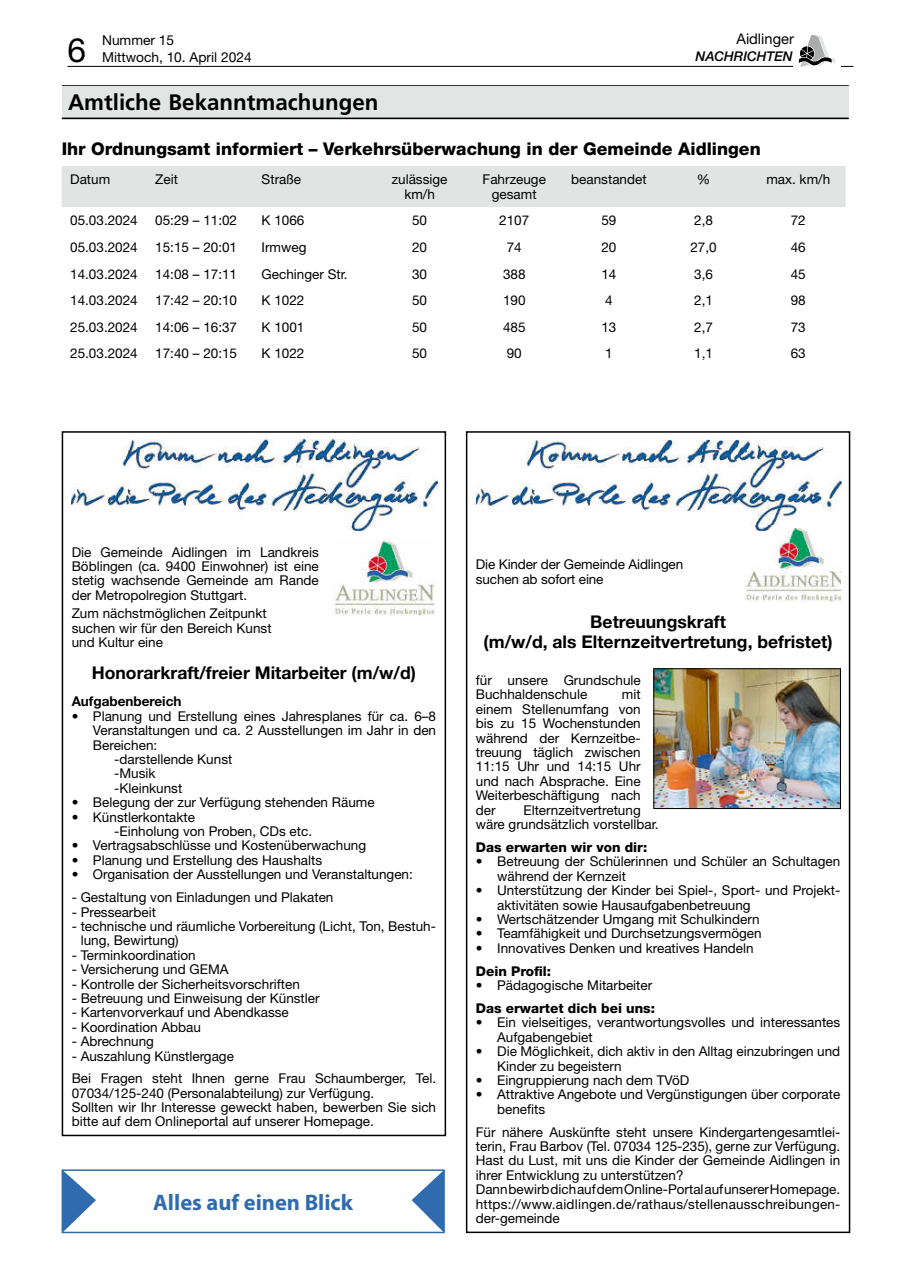
<style>
.page{position:relative;width:902px;height:1280px;background:#fff}
.page>*{position:absolute;margin:0;border:0;box-sizing:border-box;transform-origin:0 0}
.t1{font:33.6px "Helvetica Neue LT Pro";color:#000}
.t2{font:700 22.5px "Myriad Pro";color:#316baf}
.t3{font:700 22.35px "Frutiger";color:#000}
.t4{font:700 17.55px/19.2px "Helvetica Neue LT Pro";color:#000;text-align:center}
.t5{font:800 17.55px "Helvetica Neue LT Pro";color:#000}
.t6{font:14.7px "Helvetica Neue LT Pro";color:#000}
.t7{font:13.65px/16.5px "Helvetica Neue LT Pro";color:#000}
.t8{font:13.5px/14.4px "Helvetica Neue LT Pro";color:#000}
.t9{font:800 13.5px "Helvetica Neue LT Pro";color:#000}
.t10{font:700 13.5px "Helvetica Neue LT Pro";color:#000}
.t11{font:italic 500 13.35px "Helvetica Neue LT Pro";color:#000}
</style>
<div class="page">
<hr style="left:67px;top:66px;width:786px;height:1px;background:#000">
<div style="left:792px;top:59px;width:48px;height:10px;background:#fff"></div>
<svg style="left:798px;top:36px;width:37px;height:31px"></svg>
<hr style="left:62px;top:85px;width:786px;height:1px;background:#000">
<div style="left:62px;top:86px;width:786px;height:32px;background:#e3e4e4"></div>
<hr style="left:62px;top:118px;width:786px;height:1px;background:#000">
<div style="left:62px;top:166px;width:783px;height:41px;background:#e2e3e3"></div>
<img style="left:72px;top:440px;width:365px;height:91px">
<div style="left:62px;top:431px;width:384px;height:705px;border:2px solid #000"></div>
<img style="left:333px;top:538px;width:101px;height:77px">
<img style="left:476px;top:440px;width:365px;height:85px">
<div style="left:466px;top:431px;width:384px;height:802px;border:2px solid #000"></div>
<img style="left:744px;top:525px;width:96px;height:76px">
<img style="left:655px;top:670px;width:183px;height:137px">
<div style="left:653px;top:668px;width:187px;height:141px;border:1px solid #000"></div>
<div style="left:62px;top:1169px;width:382px;height:64px;border:2px solid #316baf"></div>
<svg style="left:62px;top:1169px;width:34px;height:64px"></svg>
<svg style="left:411px;top:1169px;width:33px;height:64px"></svg>
<p class="t6" style="left:736px;top:30px;width:59px">Aidlinger</p>
<p class="t7" style="left:102px;top:32px;width:151px">Nummer 15<br>Mittwoch, 10. April 2024</p>
<h3 class="t3" style="left:68px;top:89px;width:312px">Amtliche Bekanntmachungen</h3>
<p class="t5" style="left:62px;top:139px;width:700px">Ihr Ordnungsamt informiert – Verkehrsüberwachung in der Gemeinde Aidlingen</p>
<p class="t8" style="left:70px;top:172px;width:42px">Datum</p>
<p class="t8" style="left:155px;top:172px;width:24px">Zeit</p>
<p class="t8" style="left:261px;top:172px;width:41px">Straße</p>
<p class="t8" style="left:391px;top:172px;width:57px;text-align:center">zulässige km/h</p>
<p class="t8" style="left:482px;top:172px;width:65px;text-align:center">Fahrzeuge gesamt</p>
<p class="t8" style="left:571px;top:172px;width:77px">beanstandet</p>
<p class="t8" style="left:696px;top:172px;width:15px">%</p>
<p class="t8" style="left:766px;top:172px;width:65px">max. km/h</p>
<p class="t8" style="left:70px;top:213px;width:69px">05.03.2024</p>
<p class="t8" style="left:155px;top:213px;width:83px">05:29 – 11:02</p>
<p class="t8" style="left:261px;top:213px;width:44px">K 1066</p>
<p class="t8" style="left:412px;top:213px;width:17px">50</p>
<p class="t8" style="left:499px;top:213px;width:32px">2107</p>
<p class="t8" style="left:601px;top:213px;width:17px">59</p>
<p class="t8" style="left:694px;top:213px;width:20px">2,8</p>
<p class="t8" style="left:790px;top:213px;width:17px">72</p>
<p class="t8" style="left:70px;top:240px;width:69px">05.03.2024</p>
<p class="t8" style="left:155px;top:240px;width:83px">15:15 – 20:01</p>
<p class="t8" style="left:261px;top:240px;width:46px">Irmweg</p>
<p class="t8" style="left:412px;top:240px;width:17px">20</p>
<p class="t8" style="left:506px;top:240px;width:17px">74</p>
<p class="t8" style="left:601px;top:240px;width:17px">20</p>
<p class="t8" style="left:690px;top:240px;width:28px">27,0</p>
<p class="t8" style="left:790px;top:240px;width:17px">46</p>
<p class="t8" style="left:70px;top:266px;width:69px">14.03.2024</p>
<p class="t8" style="left:155px;top:266px;width:83px">14:08 – 17:11</p>
<p class="t8" style="left:261px;top:266px;width:88px">Gechinger Str.</p>
<p class="t8" style="left:412px;top:266px;width:17px">30</p>
<p class="t8" style="left:503px;top:266px;width:24px">388</p>
<p class="t8" style="left:601px;top:266px;width:17px">14</p>
<p class="t8" style="left:694px;top:266px;width:20px">3,6</p>
<p class="t8" style="left:790px;top:266px;width:17px">45</p>
<p class="t8" style="left:70px;top:293px;width:69px">14.03.2024</p>
<p class="t8" style="left:155px;top:293px;width:83px">17:42 – 20:10</p>
<p class="t8" style="left:261px;top:293px;width:44px">K 1022</p>
<p class="t8" style="left:412px;top:293px;width:17px">50</p>
<p class="t8" style="left:503px;top:293px;width:24px">190</p>
<p class="t8" style="left:605px;top:293px;width:9px">4</p>
<p class="t8" style="left:694px;top:293px;width:20px">2,1</p>
<p class="t8" style="left:790px;top:293px;width:17px">98</p>
<p class="t8" style="left:70px;top:319px;width:69px">25.03.2024</p>
<p class="t8" style="left:155px;top:319px;width:83px">14:06 – 16:37</p>
<p class="t8" style="left:261px;top:319px;width:44px">K 1001</p>
<p class="t8" style="left:412px;top:319px;width:17px">50</p>
<p class="t8" style="left:503px;top:319px;width:24px">485</p>
<p class="t8" style="left:601px;top:319px;width:17px">13</p>
<p class="t8" style="left:694px;top:319px;width:20px">2,7</p>
<p class="t8" style="left:790px;top:319px;width:17px">73</p>
<p class="t8" style="left:70px;top:346px;width:69px">25.03.2024</p>
<p class="t8" style="left:155px;top:346px;width:83px">17:40 – 20:15</p>
<p class="t8" style="left:261px;top:346px;width:44px">K 1022</p>
<p class="t8" style="left:412px;top:346px;width:17px">50</p>
<p class="t8" style="left:506px;top:346px;width:17px">90</p>
<p class="t8" style="left:605px;top:346px;width:9px">1</p>
<p class="t8" style="left:694px;top:346px;width:20px">1,1</p>
<p class="t8" style="left:790px;top:346px;width:17px">63</p>
<h1 class="t1" style="left:67px;top:29px;width:20px">6</h1>
<p class="t11" style="left:695px;top:48px;width:98px">NACHRICHTEN</p>
<p class="t8" style="left:72px;top:544px;width:248px;text-align:justify">Die Gemeinde Aidlingen im Landkreis Böblingen (ca. 9400 Einwohner) ist eine stetig wachsende Gemeinde am Rande der Metropolregion Stuttgart.</p>
<p class="t8" style="left:72px;top:606px;width:201px">Zum nächstmöglichen Zeitpunkt suchen wir für den Bereich Kunst und Kultur eine</p>
<p class="t4" style="left:92px;top:663px;width:325px">Honorarkraft/freier Mitarbeiter (m/w/d)</p>
<p class="t10" style="left:72px;top:693px;width:111px">Aufgabenbereich</p>
<p class="t8" style="left:72px;top:708px;width:366px">• Planung und Erstellung eines Jahresplanes für ca. 6–8</p>
<p class="t8" style="left:93px;top:723px;width:344px">Veranstaltungen und ca. 2 Ausstellungen im Jahr in den</p>
<p class="t8" style="left:93px;top:737px;width:66px">Bereichen:</p>
<p class="t8" style="left:114px;top:752px;width:120px">-darstellende Kunst</p>
<p class="t8" style="left:114px;top:766px;width:43px">-Musik</p>
<p class="t8" style="left:114px;top:780px;width:70px">-Kleinkunst</p>
<p class="t8" style="left:72px;top:795px;width:304px">• Belegung der zur Verfügung stehenden Räume</p>
<p class="t8" style="left:114px;top:809px;width:199px;text-indent:-43px">• Künstlerkontakte<br>-Einholung von Proben, CDs etc.</p>
<p class="t8" style="left:72px;top:838px;width:296px">• Vertragsabschlüsse und Kostenüberwachung</p>
<p class="t8" style="left:72px;top:852px;width:252px">• Planung und Erstellung des Haushalts</p>
<p class="t8" style="left:72px;top:867px;width:342px">• Organisation der Ausstellungen und Veranstaltungen:</p>
<p class="t8" style="left:72px;top:890px;width:263px">- Gestaltung von Einladungen und Plakaten</p>
<p class="t8" style="left:72px;top:904px;width:86px">- Pressearbeit</p>
<p class="t8" style="left:81px;top:919px;width:357px;text-indent:-9px">- technische und räumliche Vorbereitung (Licht, Ton, Bestuh&shy;lung, Bewirtung)</p>
<p class="t8" style="left:72px;top:947px;width:126px">- Terminkoordination</p>
<p class="t8" style="left:72px;top:962px;width:158px">- Versicherung und GEMA</p>
<p class="t8" style="left:72px;top:976px;width:230px">- Kontrolle der Sicherheitsvorschriften</p>
<p class="t8" style="left:72px;top:991px;width:249px">- Betreuung und Einweisung der Künstler</p>
<p class="t8" style="left:72px;top:1005px;width:219px">- Kartenvorverkauf und Abendkasse</p>
<p class="t8" style="left:72px;top:1019px;width:131px">- Koordination Abbau</p>
<p class="t8" style="left:72px;top:1034px;width:84px">- Abrechnung</p>
<p class="t8" style="left:72px;top:1044px;width:366px;line-height:23px">- Auszahlung Künstlergage<br>Bei Fragen steht Ihnen gerne Frau Schaumberger, Tel.</p>
<p class="t8" style="left:72px;top:1085px;width:366px">07034/125-240 (Personalabteilung) zur Verfügung.<br>Sollten wir Ihr Interesse geweckt haben, bewerben Sie sich bitte auf dem Onlineportal auf unserer Homepage.</p>
<h2 class="t2" style="left:153px;top:1187px;width:201px">Alles auf einen Blick</h2>
<p class="t8" style="left:476px;top:557px;width:209px">Die Kinder der Gemeinde Aidlingen suchen ab sofort eine</p>
<p class="t4" style="left:483px;top:612px;width:350px">Betreuungskraft<br>(m/w/d, als Elternzeitvertretung, befristet)</p>
<p class="t8" style="left:476px;top:673px;width:166px">für unsere Grundschule<br>Buchhaldenschule</p>
<p class="t8" style="left:476px;top:687px;width:166px;text-align:justify;text-indent:146px">mit einem Stellenumfang von bis zu 15 Wochenstunden während der Kernzeitbe&shy;treuung täglich zwischen 11:15 Uhr und 14:15 Uhr und nach Absprache. Eine Weiterbeschäftigung nach der</p>
<p class="t8" style="left:476px;top:802px;width:184px;text-indent:48px">Elternzeitvertretung wäre grundsätzlich vorstellbar.</p>
<p class="t9" style="left:476px;top:839px;width:173px">Das erwarten wir von dir:</p>
<p class="t8" style="left:497px;top:854px;width:344px;text-indent:-21px">• Betreuung der Schülerinnen und Schüler an Schultagen während der Kernzeit</p>
<p class="t8" style="left:497px;top:883px;width:344px;text-indent:-21px">• Unterstützung der Kinder bei Spiel-, Sport- und Projekt&shy;aktivitäten sowie Hausaufgabenbetreuung</p>
<p class="t8" style="left:476px;top:912px;width:285px">• Wertschätzender Umgang mit Schulkindern</p>
<p class="t8" style="left:476px;top:926px;width:287px">• Teamfähigkeit und Durchsetzungsvermögen</p>
<p class="t8" style="left:476px;top:940px;width:279px">• Innovatives Denken und kreatives Handeln</p>
<p class="t9" style="left:476px;top:963px;width:77px">Dein Profil:</p>
<p class="t8" style="left:476px;top:978px;width:178px">• Pädagogische Mitarbeiter</p>
<p class="t9" style="left:476px;top:1000px;width:181px">Das erwartet dich bei uns:</p>
<p class="t8" style="left:497px;top:1015px;width:344px;text-indent:-21px">• Ein vielseitiges, verantwortungsvolles und interessantes<br>Aufgabengebiet</p>
<p class="t8" style="left:497px;top:1044px;width:344px;text-indent:-21px">• Die Möglichkeit, dich aktiv in den Alltag einzubringen und<br>Kinder zu begeistern</p>
<p class="t8" style="left:476px;top:1073px;width:215px">• Eingruppierung nach dem TVöD</p>
<p class="t8" style="left:497px;top:1087px;width:344px;text-indent:-21px">• Attraktive Angebote und Vergünstigungen über corporate benefits</p>
<p class="t8" style="left:476px;top:1124px;width:366px">Für nähere Auskünfte steht unsere Kindergartengesamtlei&shy;terin, Frau Barbov (Tel. 07034 125-235), gerne zur Verfügung.<br>Hast du Lust, mit uns die Kinder der Gemeinde Aidlingen in ihrer Entwicklung zu unterstützen?<br>Dann bewirb dich auf dem Online-Portal auf unserer Homepage. https://www.aidlingen.de/rathaus/stellenausschreibungen&shy;der-gemeinde</p>
</div>
